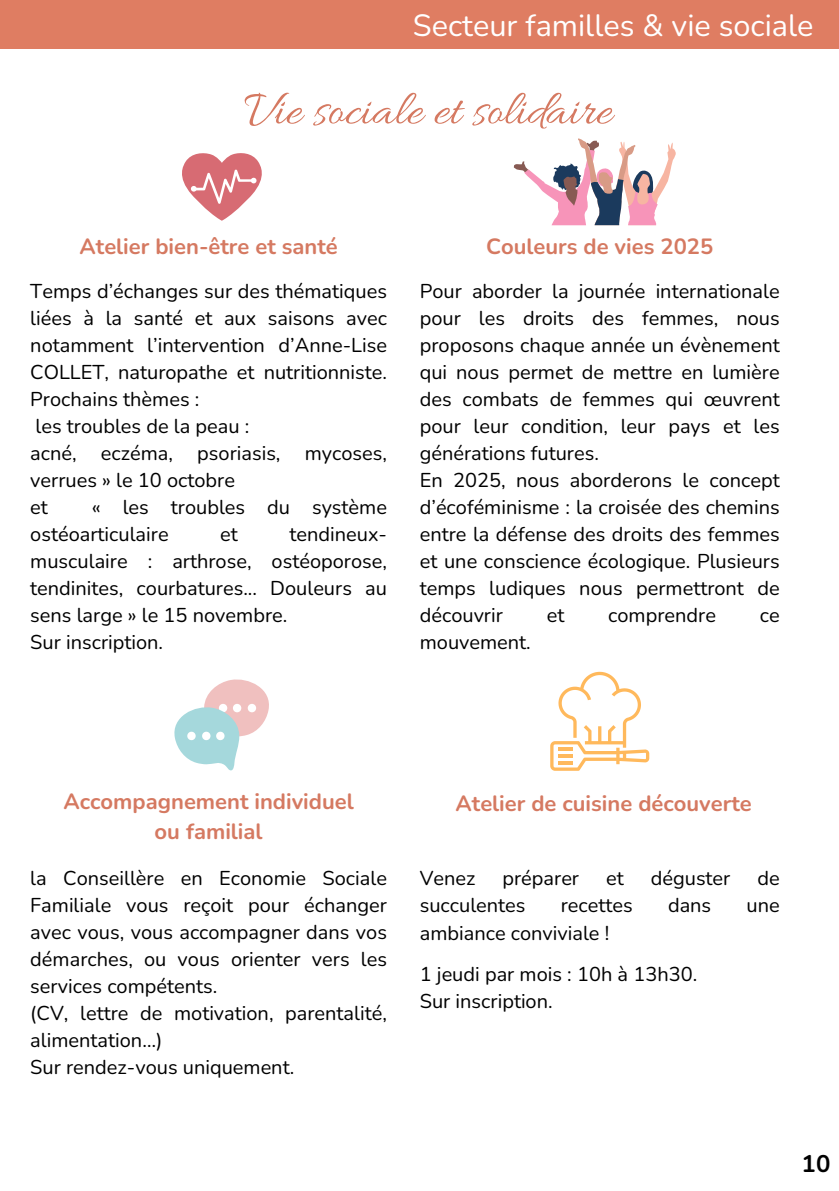
<style>
.page{position:relative;width:839px;height:1191px;background:#fff}
.page>*{position:absolute;margin:0;border:0;box-sizing:border-box;transform-origin:0 0}
.t1{font:50px "Allura";color:#d57961}
.t2{font:30.6px "Nunito";color:#fff}
.t3{font:700 24px "Nunito";color:#000}
.t4{font:700 22px/30px "Nunito";color:#d57961;text-align:center}
.t5{font:20px/27px "Nunito";color:#000}
</style>
<div class="page">
<div style="left:0;top:0;width:838px;height:48px;background:#df7d62"></div>
<svg style="left:513px;top:138px;width:162px;height:87px"></svg>
<svg style="left:174px;top:679px;width:95px;height:92px"></svg>
<svg style="left:182px;top:153px;width:80px;height:68px"></svg>
<svg style="left:550px;top:672px;width:99px;height:98px"></svg>
<h2 class="t2" style="left:413px;top:5px;width:402px">Secteur familles &amp; vie sociale</h2>
<h1 class="t1" style="left:244px;top:82px;width:369px">Vie sociale et solidaire</h1>
<p class="t4" style="left:80px;top:232px;width:260px">Atelier bien-être et santé</p>
<p class="t5" style="left:30px;top:278px;width:358px">Temps d’échanges sur des thématiques liées à la santé et aux saisons avec notamment l’intervention d’Anne-Lise<br>COLLET, naturopathe et nutritionniste.<br>Prochains thèmes :<br>les troubles de la peau :<br>acné, eczéma, psoriasis, mycoses, verrues » le 10 octobre<br>et</p>
<p class="t5" style="left:30px;top:494px;width:358px;text-indent:62px">« les troubles du système ostéoarticulaire</p>
<p class="t5" style="left:30px;top:521px;width:358px;text-indent:259px">tendineux&shy;musculaire : arthrose, ostéoporose, tendinites, courbatures... Douleurs au sens large » le 15 novembre.<br>Sur inscription.</p>
<p class="t5" style="left:220px;top:521px;width:19px">et</p>
<p class="t4" style="left:486px;top:232px;width:228px">Couleurs de vies 2025</p>
<p class="t5" style="left:420px;top:278px;width:361px">Pour aborder la journée internationale pour les droits des femmes, nous proposons chaque année un évènement qui nous permet de mettre en lumière des combats de femmes qui œuvrent pour leur condition, leur pays et les générations futures.<br>En 2025, nous aborderons le concept d’écoféminisme : la croisée des chemins entre la défense des droits des femmes et une conscience écologique. Plusieurs temps ludiques nous permettront de découvrir</p>
<p class="t5" style="left:546px;top:602px;width:19px">et</p>
<p class="t5" style="left:608px;top:602px;width:109px">comprendre</p>
<p class="t5" style="left:759px;top:602px;width:21px">ce</p>
<p class="t5" style="left:420px;top:629px;width:113px">mouvement.</p>
<p class="t4" style="left:63px;top:786px;width:292px">Accompagnement individuel ou familial</p>
<p class="t5" style="left:30px;top:865px;width:358px">la Conseillère en Economie Sociale<br>Familiale vous reçoit pour échanger avec vous, vous accompagner dans vos démarches, ou vous orienter vers les services compétents.<br>(CV, lettre de motivation, parentalité, alimentation…)<br>Sur rendez-vous uniquement.</p>
<p class="t4" style="left:455px;top:788px;width:298px">Atelier de cuisine découverte</p>
<p class="t5" style="left:420px;top:865px;width:57px">Venez</p>
<p class="t5" style="left:502px;top:865px;width:78px">préparer</p>
<p class="t5" style="left:606px;top:865px;width:19px">et</p>
<p class="t5" style="left:650px;top:865px;width:81px">déguster</p>
<p class="t5" style="left:757px;top:865px;width:24px">de</p>
<p class="t5" style="left:420px;top:892px;width:107px">succulentes</p>
<p class="t5" style="left:560px;top:892px;width:73px">recettes</p>
<p class="t5" style="left:668px;top:892px;width:45px">dans</p>
<p class="t5" style="left:746px;top:892px;width:35px">une</p>
<p class="t5" style="left:420px;top:913px;width:279px;line-height:40.8px">ambiance conviviale !<br>1 jeudi par mois : 10h à 13h30.</p>
<p class="t5" style="left:420px;top:988px;width:134px">Sur inscription.</p>
<p class="t3" style="left:801px;top:1147px;width:30px">10</p>
</div>
